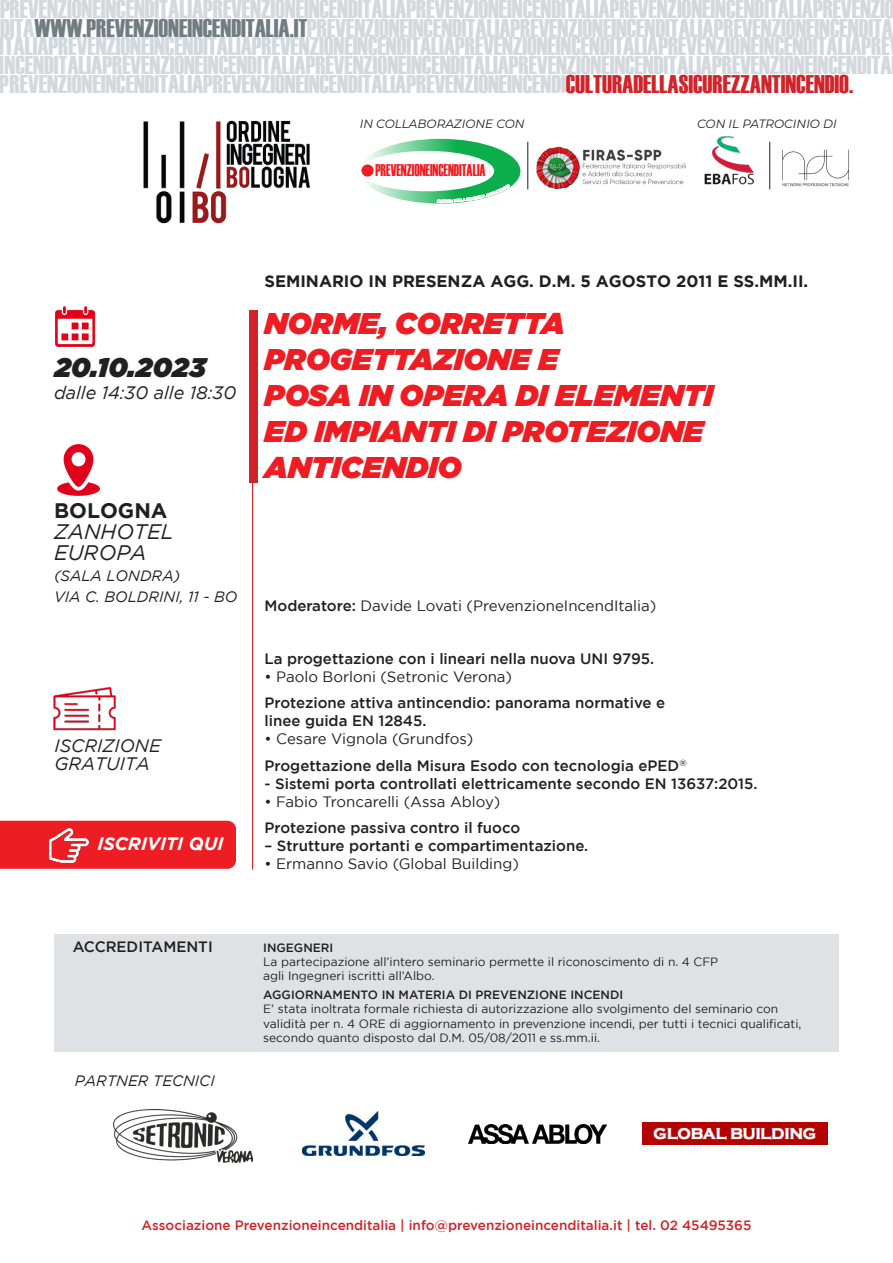
<style>
.page{position:relative;width:893px;height:1263px;background:#fff}
.page>*{position:absolute;margin:0;border:0;box-sizing:border-box;transform-origin:0 0}
.t1{font:italic 900 30px/36px "Gotham";color:#ee1d23}
.t2{font:italic 900 27px "Gotham";color:#231f20}
.t3{font:25.5px/18.8px "Haettenschweiler";color:#d3d8dc}
.t4{font:italic 21px/21px "Gotham";color:#231f20}
.t5{font:700 21px "Gotham";color:#231f20}
.t6{font:italic 18px/18px "Gotham";color:#231f20}
.t7{font:italic 700 18px "Gotham";color:#fff}
.t8{font:16.95px "Haettenschweiler";color:#ee1d23;scale:.82 1}
.t9{font:700 16.5px "Gotham";color:#231f20}
.t10{font:500 15px/18px "Gotham";color:#231f20}
.t11{font:15px "Gotham";color:#231f20}
.t12{font:italic 15px/21px "Gotham";color:#231f20}
.t13{font:500 13.5px "Gotham";color:#d1232a}
.t14{font:12px/14.4px "Gotham";color:#231f20}
.t15{font:500 12px "Gotham";color:#231f20}
.t16{font:italic 12px "Montserrat";color:#231f20}
.t17{font:500 3.75px "Avenir";color:#fff;scale:.96 1}
.s1{color:#717d83}
.s2{color:#d1232a}
.s3{font-weight:500}
.s4{font-weight:400}
</style>
<div class="page">
<div style="left:249px;top:310px;width:9px;height:173px;background:#d1232a"></div>
<hr style="left:252px;top:457px;width:1px;height:413px;background:#d1232a">
<img style="left:57px;top:444px;width:43px;height:52px">
<img style="left:55px;top:307px;width:41px;height:39px">
<div style="left:54px;top:934px;width:785px;height:118px;background:#dee2e5"></div>
<img style="left:303px;top:1111px;width:121px;height:45px">
<div style="left:0;top:821px;width:236px;height:48px;background:#ee1d23"></div>
<img style="left:49px;top:826px;width:40px;height:39px">
<img style="left:143px;top:120px;width:167px;height:104px">
<img style="left:53px;top:687px;width:63px;height:44px">
<img style="left:536px;top:146px;width:150px;height:44px">
<img style="left:782px;top:149px;width:67px;height:38px">
<img style="left:704px;top:136px;width:51px;height:49px">
<hr style="left:527px;top:142px;width:1px;height:47px;background:#231f20">
<hr style="left:769px;top:142px;width:1px;height:47px;background:#231f20">
<img style="left:642px;top:1122px;width:186px;height:23px">
<img style="left:468px;top:1124px;width:139px;height:19px">
<img style="left:114px;top:1109px;width:138px;height:54px">
<svg style="left:361px;top:139px;width:159px;height:65px"></svg>
<p class="t3" style="left:0;top:-2px;width:896px">PREVENZIONEINCENDITALIAPREVENZIONEINCENDITALIAPREVENZIONEINCENDITALIAPREVENZIONEINCENDITALIAPREVENZIO DITA<span class="s1">WWW.PREVENZIONEINCENDITALIA.IT</span>PREVENZIONEINCENDITALIAPREVENZIONEINCENDITALIAPREVENZIONEINCENDITA ITALIAPREVENZIONEINCENDITALIAPREVENZIONEINCENDITALIAPREVENZIONEINCENDITALIAPREVENZIONEINCENDITALIAPRE INCENDITALIAPREVENZIONEINCENDITALIAPREVENZIONEINCENDITALIAPREVENZIONEINCENDITALIAPREVENZIONEINCENDITA PREVENZIONEINCENDITALIAPREVENZIONEINCENDITALIAPREVENZIONEINCENDI<span class="s2">CULTURADELLASICUREZZANTINCENDIO.</span></p>
<p class="t16" style="left:360px;top:115px;width:166px">IN COLLABORAZIONE CON</p>
<p class="t16" style="left:697px;top:115px;width:141px">CON IL PATROCINIO DI</p>
<p class="t8" style="left:375px;top:161px;width:136px">PREVENZIONEINCENDITALIA</p>
<p class="t17" style="left:442px;top:199px;width:3px">L</p>
<p class="t17" style="left:454px;top:199px;width:13px;rotate:-6deg">DELLA</p>
<p class="t2" style="left:54px;top:352px;width:153px">20.10.2023</p>
<p class="t6" style="left:54px;top:383px;width:184px">dalle 14:30 alle 18:30</p>
<p class="t5" style="left:54px;top:499px;width:115px">BOLOGNA</p>
<p class="t4" style="left:54px;top:521px;width:121px">ZANHOTEL<br>EUROPA</p>
<p class="t12" style="left:54px;top:566px;width:185px">(SALA LONDRA)<br>VIA C. BOLDRINI, 11 - BO</p>
<p class="t6" style="left:54px;top:737px;width:108px">ISCRIZIONE<br>GRATUITA</p>
<p class="t7" style="left:97px;top:834px;width:128px">ISCRIVITI QUI</p>
<p class="t9" style="left:264px;top:272px;width:545px">SEMINARIO IN PRESENZA AGG. D.M. 5 AGOSTO 2011 E SS.MM.II.</p>
<p class="t1" style="left:264px;top:304px;width:450px">NORME, CORRETTA<br>PROGETTAZIONE E<br>POSA IN OPERA DI ELEMENTI<br>ED IMPIANTI DI PROTEZIONE<br>ANTICENDIO</p>
<p class="t11" style="left:264px;top:597px;width:393px"><span class="s3">Moderatore:</span> Davide Lovati (PrevenzioneIncendItalia)</p>
<p class="t10" style="left:264px;top:649px;width:391px">La progettazione con i lineari nella nuova UNI 9795.</p>
<p class="t11" style="left:264px;top:668px;width:249px">• Paolo Borloni (Setronic Verona)</p>
<p class="t10" style="left:264px;top:694px;width:402px">Protezione attiva antincendio: panorama normative e linee guida EN 12845.</p>
<p class="t10" style="left:264px;top:725px;width:424px;line-height:26.5px"><span class="s4">• Cesare Vignola (Grundfos)<br></span>Progettazione della Misura Esodo con tecnologia ePED<sup>®</sup></p>
<p class="t10" style="left:264px;top:774px;width:495px">- Sistemi porta controllati elettricamente secondo EN 13637:2015.</p>
<p class="t11" style="left:264px;top:793px;width:237px">• Fabio Troncarelli (Assa Abloy)</p>
<p class="t10" style="left:264px;top:819px;width:257px">Protezione passiva contro il fuoco</p>
<p class="t10" style="left:264px;top:837px;width:325px">– Strutture portanti e compartimentazione.</p>
<p class="t11" style="left:264px;top:856px;width:256px">• Ermanno Savio (Global Building)</p>
<p class="t10" style="left:73px;top:937px;width:142px">ACCREDITAMENTI</p>
<p class="t15" style="left:263px;top:940px;width:72px">INGEGNERI</p>
<p class="t14" style="left:263px;top:954px;width:457px">La partecipazione all’intero seminario permette il riconoscimento di n. 4 CFP agli Ingegneri iscritti all’Albo.</p>
<p class="t15" style="left:263px;top:988px;width:361px">AGGIORNAMENTO IN MATERIA DI PREVENZIONE INCENDI</p>
<p class="t14" style="left:263px;top:1002px;width:540px">E’ stata inoltrata formale richiesta di autorizzazione allo svolgimento del seminario con validità per n. 4 ORE di aggiornamento in prevenzione incendi, per tutti i tecnici qualificati, secondo quanto disposto dal D.M. 05/08/2011 e ss.mm.ii.</p>
<p class="t12" style="left:75px;top:1070px;width:141px">PARTNER TECNICI</p>
<p class="t13" style="left:142px;top:1218px;width:611px">Associazione Prevenzioneincenditalia | info@prevenzioneincenditalia.it | tel. 02 45495365</p>
</div>
